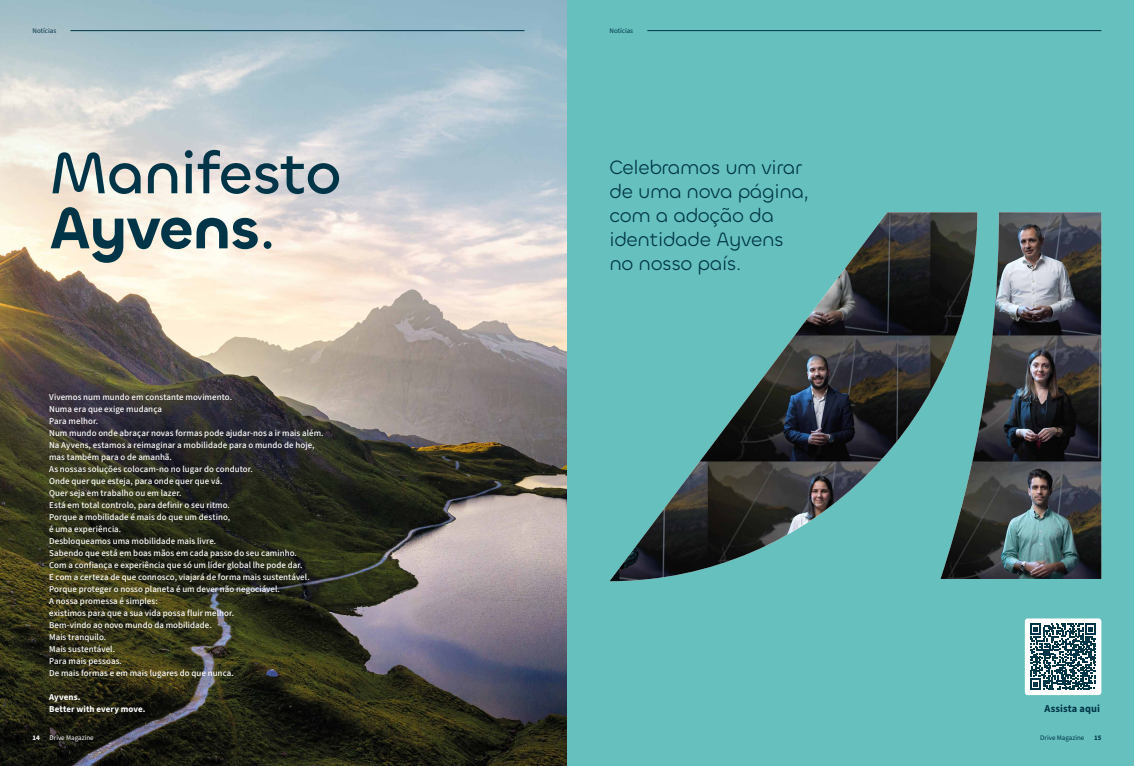
<style>
.page{position:relative;width:1134px;height:766px;background:#fff}
.page>*{position:absolute;margin:0;border:0;box-sizing:border-box;transform-origin:0 0}
.t1{font:500 60px/55px "Chillax";letter-spacing:-.02em;color:#003548}
.t2{font:20px/24px "Chillax";letter-spacing:-.02em;color:#003548}
.t3{font:700 10.5px "Source Sans 3";letter-spacing:.005em;color:#003548}
.t4{font:500 9px/12px "Source Sans 3";letter-spacing:.01em;color:#fff}
.t5{font:700 9px/12px "Source Sans 3";letter-spacing:.01em;color:#fff}
.t6{font:7px "Source Sans 3";color:#003548}
.t7{font:7px "Source Sans 3";color:#fff}
.t8{font:700 7px "Source Sans 3";color:#fff}
.t9{font:700 7px "Source Sans 3";color:#003548}
.s1{font-weight:600}
</style>
<div class="page">
<img style="left:0;top:0;width:567px;height:765px">
<div style="left:567px;top:0;width:567px;height:765px;background:#66c1be"></div>
<hr style="left:647px;top:30px;width:454px;height:1px;background:#003548">
<hr style="left:70px;top:30px;width:454px;height:1px;background:#003548">
<img style="left:610px;top:212px;width:491px;height:369px">
<div style="left:1025px;top:618px;width:76px;height:76px;background:#fff;border-radius:3px"></div>
<svg style="left:1030px;top:623px;width:66px;height:66px"></svg>
<p class="t6" style="left:33px;top:26px;width:25px">Notícias</p>
<p class="t6" style="left:609px;top:26px;width:25px">Notícias</p>
<h1 class="t1" style="left:49px;top:145px;width:294px">Manifesto<br><span class="s1">Ayvens</span>.</h1>
<h2 class="t2" style="left:609px;top:155px;width:201px">Celebramos um virar de uma nova página, com a adoção da identidade Ayvens no nosso país.</h2>
<p class="t4" style="left:49px;top:391px;width:276px">Vivemos num mundo em constante movimento.<br>Numa era que exige mudança<br>Para melhor.<br>Num mundo onde abraçar novas formas pode ajudar-nos a ir mais além.<br>Na Ayvens, estamos a reimaginar a mobilidade para o mundo de hoje, mas também para o de amanhã.<br>As nossas soluções colocam-no no lugar do condutor.<br>Onde quer que esteja, para onde quer que vá.<br>Quer seja em trabalho ou em lazer.<br>Está em total controlo, para definir o seu ritmo.<br>Porque a mobilidade é mais do que um destino,<br>é uma experiência.<br>Desbloqueamos uma mobilidade mais livre.<br>Sabendo que está em boas mãos em cada passo do seu caminho.<br>Com a confiança e experiência que só um líder global lhe pode dar.<br>E com a certeza de que connosco, viajará de forma mais sustentável.<br>Porque proteger o nosso planeta é um dever não negociável.<br>A nossa promessa é simples:<br>existimos para que a sua vida possa fluir melhor.<br>Bem-vindo ao novo mundo da mobilidade.<br>Mais tranquilo.<br>Mais sustentável.<br>Para mais pessoas.<br>De mais formas e em mais lugares do que nunca.</p>
<p class="t5" style="left:49px;top:690px;width:98px">Ayvens.<br>Better with every move.</p>
<p class="t3" style="left:1044px;top:701px;width:57px">Assista aqui</p>
<p class="t8" style="left:33px;top:733px;width:9px">14</p>
<p class="t7" style="left:50px;top:733px;width:46px">Drive Magazine</p>
<p class="t6" style="left:1040px;top:733px;width:46px">Drive Magazine</p>
<p class="t9" style="left:1094px;top:733px;width:9px">15</p>
</div>
